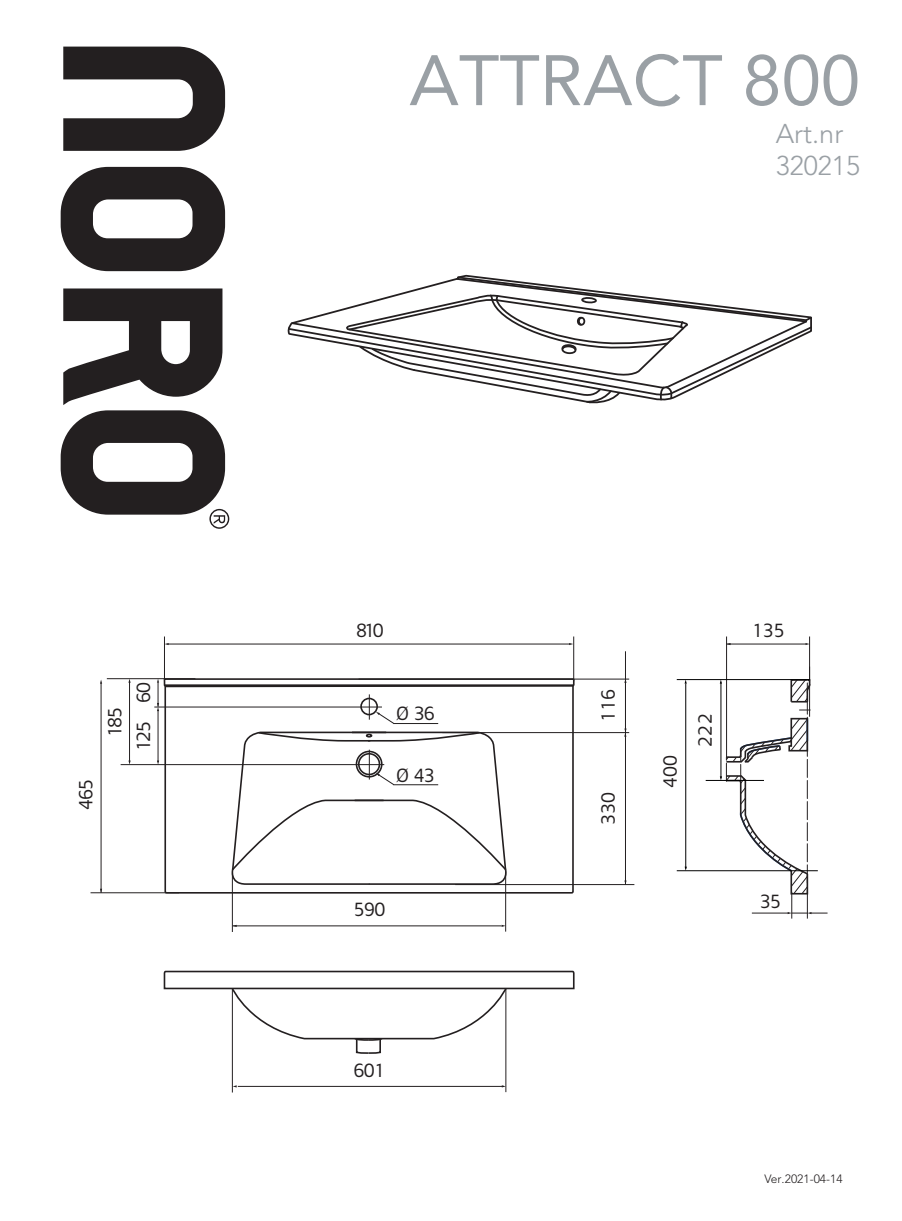
<style>
.page{position:relative;width:902px;height:1221px;background:#fff}
.page>*{position:absolute;margin:0;border:0;box-sizing:border-box;transform-origin:0 0}
.t1{font:70.5px "Avenir LT Std";color:#9aa0a5}
.t2{font:300 27px/32.4px "Avenir LT Std";color:#9aa0a5}
.t3{font:18px "Hafa 4 ever Rg";letter-spacing:-.025em;color:#231f20}
.t4{font:300 12px "Avenir LT Std";color:#231f20}
</style>
<div class="page">
<svg style="left:63px;top:47px;width:162px;height:104px"></svg>
<svg style="left:61px;top:167px;width:164px;height:104px"></svg>
<svg style="left:60px;top:288px;width:169px;height:240px"></svg>
<svg style="left:287px;top:275px;width:525px;height:129px"></svg>
<hr style="left:129px;top:682px;width:1px;height:80px;background:#231f20">
<svg style="left:164px;top:885px;width:410px;height:9px"></svg>
<hr style="left:573px;top:636px;width:1px;height:45px;background:#231f20">
<hr style="left:164px;top:636px;width:1px;height:45px;background:#231f20">
<hr style="left:168px;top:643px;width:402px;height:1px;background:#231f20">
<hr style="left:455px;top:884px;width:179px;height:1px;background:#231f20">
<hr style="left:625px;top:681px;width:1px;height:203px;background:#231f20">
<hr style="left:358px;top:678px;width:271px;height:1px;background:#231f20">
<hr style="left:625px;top:651px;width:1px;height:78px;background:#231f20">
<hr style="left:442px;top:732px;width:187px;height:1px;background:#231f20">
<hr style="left:107px;top:678px;width:88px;height:1px;background:#231f20">
<hr style="left:154px;top:706px;width:228px;height:1px;background:#231f20">
<hr style="left:121px;top:764px;width:263px;height:1px;background:#231f20">
<hr style="left:101px;top:683px;width:1px;height:209px;background:#231f20">
<hr style="left:90px;top:892px;width:89px;height:1px;background:#231f20">
<hr style="left:232px;top:872px;width:1px;height:59px;background:#231f20">
<hr style="left:505px;top:872px;width:1px;height:59px;background:#231f20">
<hr style="left:232px;top:925px;width:269px;height:1px;background:#231f20">
<svg style="left:157px;top:677px;width:418px;height:208px"></svg>
<hr style="left:393px;top:723px;width:45px;height:1px;background:#231f20">
<svg style="left:163px;top:970px;width:412px;height:84px"></svg>
<hr style="left:238px;top:1086px;width:266px;height:1px;background:#231f20">
<hr style="left:232px;top:988px;width:1px;height:104px;background:#231f20">
<hr style="left:505px;top:988px;width:1px;height:104px;background:#231f20">
<hr style="left:809px;top:636px;width:1px;height:45px;background:#231f20">
<hr style="left:726px;top:636px;width:1px;height:121px;background:#231f20">
<hr style="left:726px;top:643px;width:79px;height:1px;background:#231f20">
<hr style="left:685px;top:683px;width:1px;height:185px;background:#000">
<hr style="left:676px;top:870px;width:141px;height:1px;background:#000">
<svg style="left:719px;top:678px;width:108px;height:240px"></svg>
<hr style="left:705px;top:780px;width:59px;height:1px;background:#000">
<hr style="left:676px;top:679px;width:133px;height:1px;background:#000">
<p class="t3" style="left:75px;top:810px;width:33px;rotate:-90deg">465</p>
<p class="t3" style="left:104px;top:736px;width:31px;rotate:-90deg">185</p>
<p class="t3" style="left:133px;top:703px;width:22px;rotate:-90deg">60</p>
<p class="t3" style="left:133px;top:750px;width:31px;rotate:-90deg">125</p>
<h1 class="t1" style="left:409px;top:40px;width:452px">ATTRACT 800</h1>
<h2 class="t2" style="left:775px;top:117px;width:86px">Art.nr<br>320215</h2>
<p class="t3" style="left:356px;top:620px;width:29px">810</p>
<p class="t3" style="left:396px;top:703px;width:40px">Ø 36</p>
<p class="t3" style="left:396px;top:764px;width:40px">Ø 43</p>
<p class="t3" style="left:353px;top:899px;width:33px">590</p>
<p class="t3" style="left:353px;top:1059px;width:33px">601</p>
<p class="t3" style="left:597px;top:722px;width:34px;rotate:-90deg">116</p>
<p class="t3" style="left:597px;top:824px;width:34px;rotate:-90deg">330</p>
<p class="t3" style="left:659px;top:788px;width:34px;rotate:-90deg">400</p>
<p class="t3" style="left:694px;top:746px;width:35px;rotate:-90deg">222</p>
<p class="t3" style="left:752px;top:620px;width:34px">135</p>
<p class="t3" style="left:759px;top:890px;width:23px">35</p>
<p class="t4" style="left:764px;top:1172px;width:80px">Ver.2021-04-14</p>
</div>
